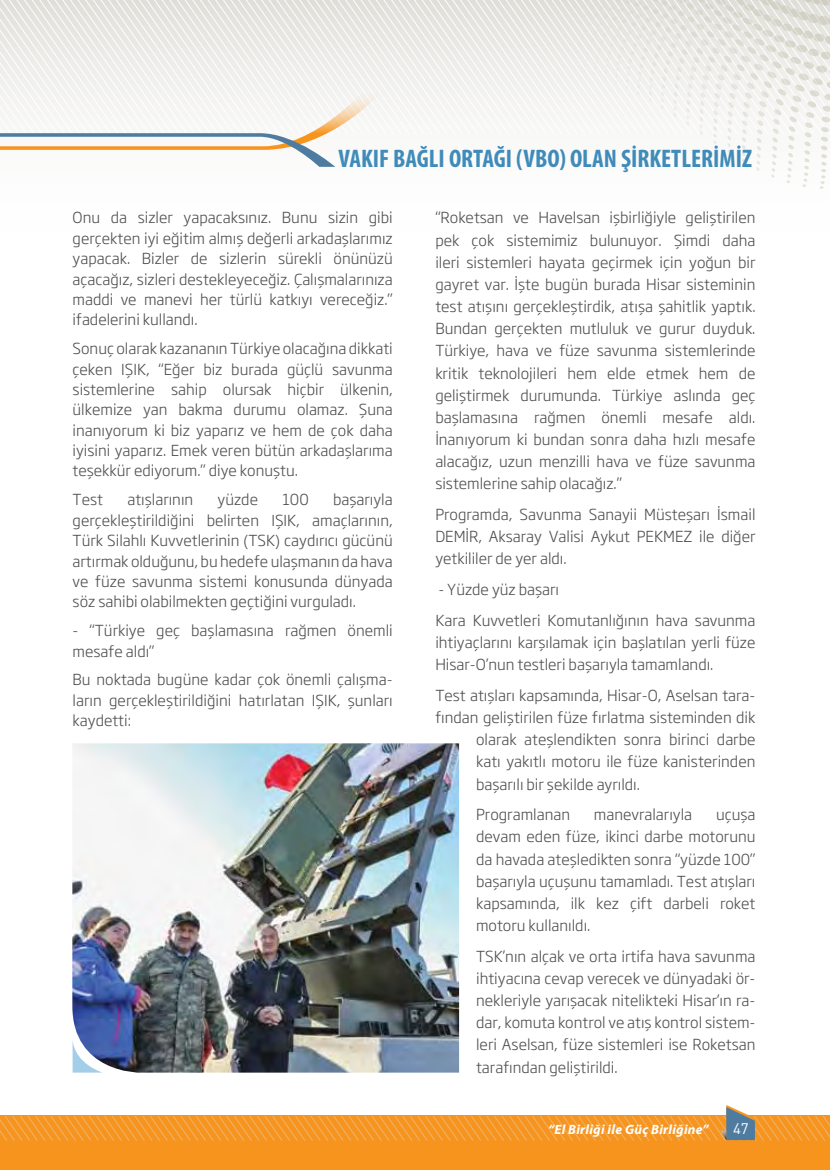
<style>
.page{position:relative;width:830px;height:1170px;background:#fff}
.page>*{position:absolute;margin:0;border:0;box-sizing:border-box;transform-origin:0 0}
.t1{font:700 condensed 25.5px "Myriad Pro";color:#3f8bb9}
.t2{font:300 15px/22.2px "Soho Gothic Pro";color:#4d4d4f;text-align:justify}
.t3{font:15px "DIN Bek";color:#fff}
.t4{font:italic 700 13.5px "Myriad Pro";letter-spacing:.02em;color:#fff}
</style>
<div class="page">
<svg style="left:0;top:0;width:558px;height:122px;fill:#edede9"></svg>
<div style="left:0;top:1115px;width:829px;height:54px;background:#f7941e"></div>
<svg style="left:0;top:90px;width:383px;height:77px"></svg>
<svg style="left:0;top:1105px;width:829px;height:34px"></svg>
<svg style="left:558px;top:0;width:271px;height:189px"></svg>
<img style="left:72px;top:743px;width:387px;height:329px">
<svg style="left:72px;top:1039px;width:31px;height:33px"></svg>
<h1 class="t1" style="left:338px;top:142px;width:415px">VAKIF BAĞLI ORTAĞI (VBO) OLAN ŞİRKETLERİMİZ</h1>
<p class="t2" style="left:73px;top:207px;width:321px;line-height:20.4px">Onu da sizler yapacaksınız. Bunu sizin gibi gerçekten iyi eğitim almış değerli arkadaşlarımız yapacak. Bizler de sizlerin sürekli önünüzü açacağız, sizleri destekleyeceğiz. Çalışmalarınıza maddi ve manevi her türlü katkıyı vereceğiz.” ifadelerini kullandı.</p>
<p class="t2" style="left:73px;top:337px;width:321px;line-height:20.4px">Sonuç olarak kazananın Türkiye olacağına dikkati çeken IŞIK, “Eğer biz burada güçlü savunma sistemlerine sahip olursak hiçbir ülkenin, ülkemize yan bakma durumu olamaz. Şuna inanıyorum ki biz yaparız ve hem de çok daha iyisini yaparız. Emek veren bütün arkadaşlarıma teşekkür ediyorum.” diye konuştu.</p>
<p class="t2" style="left:73px;top:488px;width:32px">Test</p>
<p class="t2" style="left:127px;top:488px;width:67px">atışlarının</p>
<p class="t2" style="left:217px;top:488px;width:42px">yüzde</p>
<p class="t2" style="left:282px;top:488px;width:28px">100</p>
<p class="t2" style="left:435px;top:206px;width:321px">“Roketsan ve Havelsan işbirliğiyle geliştirilen pek çok sistemimiz bulunuyor. Şimdi daha ileri sistemleri hayata geçirmek için yoğun bir gayret var. İşte bugün burada Hisar sisteminin test atışını gerçekleştirdik, atışa şahitlik yaptık.<br>Bundan gerçekten mutluluk ve gurur duyduk.<br>Türkiye, hava ve füze savunma sistemlerinde kritik teknolojileri hem elde etmek hem de geliştirmek durumunda. Türkiye aslında geç başlamasına rağmen önemli mesafe aldı.<br>İnanıyorum ki bundan sonra daha hızlı mesafe alacağız, uzun menzilli hava ve füze savunma sistemlerine sahip olacağız.”</p>
<p class="t2" style="left:435px;top:502px;width:321px">Programda, Savunma Sanayii Müsteşarı İsmail DEMİR, Aksaray Valisi Aykut PEKMEZ ile diğer yetkililer de yer aldı.</p>
<p class="t2" style="left:435px;top:573px;width:321px;line-height:30.6px">- Yüzde yüz başarı<br>Kara Kuvvetleri Komutanlığının hava savunma</p>
<p class="t2" style="left:435px;top:630px;width:321px">ihtiyaçlarını karşılamak için başlatılan yerli füze<br>Hisar-O’nun testleri başarıyla tamamlandı.</p>
<p class="t2" style="left:435px;top:683px;width:321px">Test atışları kapsamında, Hisar-O, Aselsan tara-</p>
<p class="t2" style="left:435px;top:705px;width:321px">fından geliştirilen füze fırlatma sisteminden dik</p>
<p class="t2" style="left:476px;top:727px;width:281px">olarak ateşlendikten sonra birinci darbe</p>
<p class="t2" style="left:476px;top:749px;width:281px">katı yakıtlı motoru ile füze kanisterinden</p>
<p class="t2" style="left:476px;top:772px;width:165px">başarılı bir şekilde ayrıldı.</p>
<p class="t2" style="left:476px;top:802px;width:95px">Programlanan</p>
<p class="t2" style="left:593px;top:802px;width:100px">manevralarıyla</p>
<p class="t2" style="left:73px;top:488px;width:321px;line-height:20.4px;text-indent:260px">başarıyla gerçekleştirildiğini belirten IŞIK, amaçlarının, Türk Silahlı Kuvvetlerinin (TSK) caydırıcı gücünü artırmak olduğunu, bu hedefe ulaşmanın da hava ve füze savunma sistemi konusunda dünyada söz sahibi olabilmekten geçtiğini vurguladı.</p>
<p class="t2" style="left:73px;top:619px;width:321px;line-height:20.4px">- “Türkiye geç başlamasına rağmen önemli mesafe aldı”</p>
<p class="t2" style="left:73px;top:668px;width:321px;line-height:20.4px">Bu noktada bugüne kadar çok önemli çalışma&shy;ların gerçekleştirildiğini hatırlatan IŞIK, şunları kaydetti:</p>
<p class="t2" style="left:476px;top:802px;width:281px;text-indent:240px">uçuşa devam eden füze, ikinci darbe motorunu da havada ateşledikten sonra “yüzde 100” başarıyla uçuşunu tamamladı. Test atışları kapsamında, ilk kez çift darbeli roket motoru kullanıldı.</p>
<p class="t2" style="left:476px;top:944px;width:281px">TSK’nın alçak ve orta irtifa hava savunma ihtiyacına cevap verecek ve dünyadaki ör&shy;nekleriyle yarışacak nitelikteki Hisar’ın ra&shy;dar, komuta kontrol ve atış kontrol sistem&shy;leri Aselsan, füze sistemleri ise Roketsan tarafından geliştirildi.</p>
<p class="t4" style="left:548px;top:1120px;width:162px">“El Birliği ile Güç Birliğine”</p>
<p class="t3" style="left:732px;top:1118px;width:17px">47</p>
</div>
